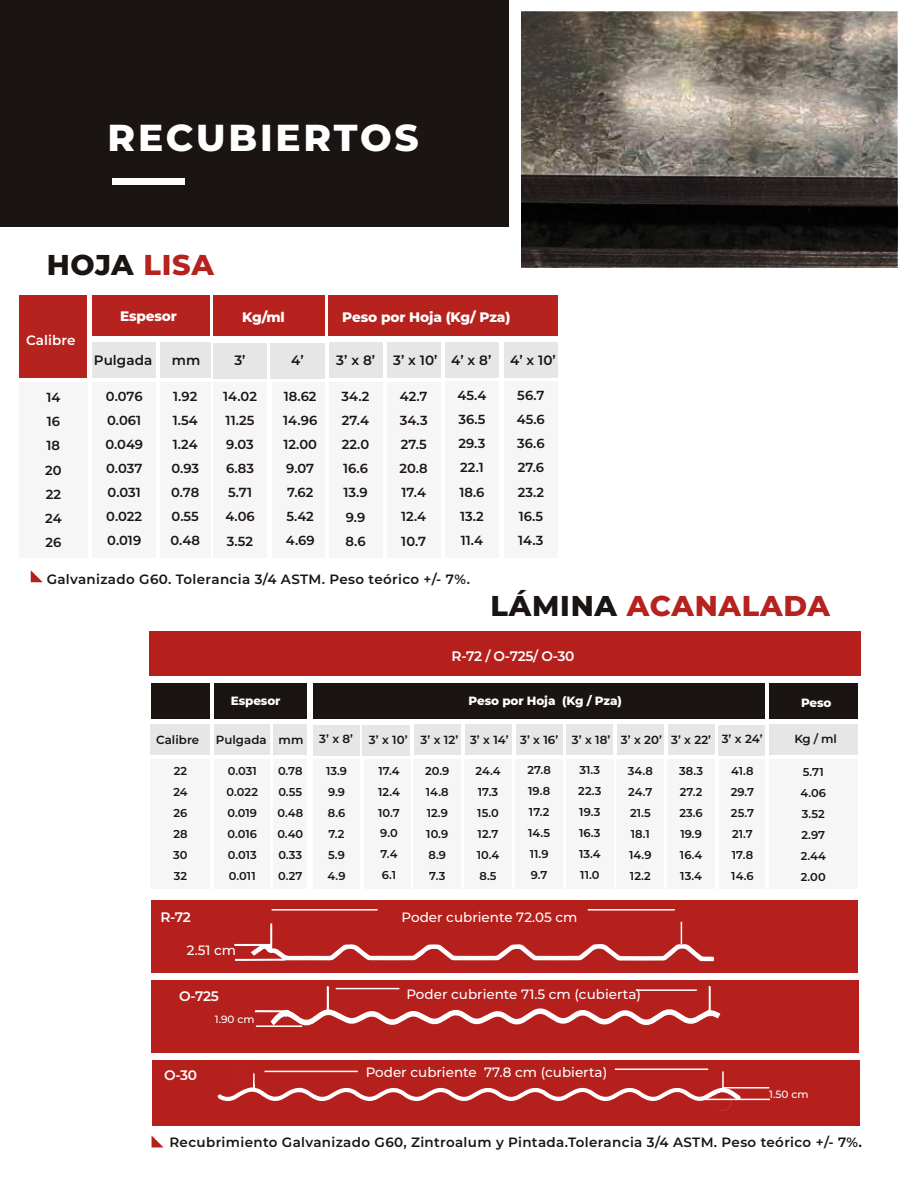
<style>
.page{position:relative;width:916px;height:1188px;background:#fff}
.page>*{position:absolute;margin:0;border:0;box-sizing:border-box;transform-origin:0 0}
.t1{font:800 37.5px "Montserrat";letter-spacing:.075em;color:#fff}
.t2{font:800 28.65px "Montserrat";letter-spacing:.025em;color:#b6221e}
.t3{font:800 28.65px "Montserrat";letter-spacing:.025em;color:#1a1413}
.t4{font:800 13.8px "Montserrat";letter-spacing:-.01em;color:#fff}
.t5{font:600 13.8px "Montserrat";letter-spacing:-.025em;color:#fff}
.t6{font:600 13.65px "Montserrat";letter-spacing:.005em;color:#1a1413}
.t7{font:600 13.65px "Montserrat";letter-spacing:.005em;color:#fff}
.t8{font:600 13.5px "Montserrat";letter-spacing:.025em;color:#1a1413}
.t9{font:500 13.5px "Montserrat";color:#fff}
.t10{font:600 13.2px/24.2px "Montserrat";letter-spacing:.005em;color:#1a1413}
.t11{font:800 12px "Montserrat";letter-spacing:-.01em;color:#fff}
.t12{font:600 11.85px "Montserrat";letter-spacing:.005em;color:#1a1413}
.t13{font:600 11.4px/21px "Montserrat";letter-spacing:.005em;color:#1a1413;text-align:justify}
.t14{font:500 10.5px "Montserrat";color:#fff}
.s1{color:#b6221e}
.s2{color:#1a1413}
.s3{font-size:15px}
</style>
<div class="page">
<svg style="left:521px;top:12px;width:376px;height:255px;background:#5f5851"></svg>
<div style="left:0;top:0;width:509px;height:227px;background:#1a1413"></div>
<div style="left:19px;top:383px;width:68px;height:175px;background:#f7f6f6"></div>
<div style="left:92px;top:383px;width:64px;height:175px;background:#f7f6f6"></div>
<div style="left:160px;top:383px;width:50px;height:175px;background:#f7f6f6"></div>
<div style="left:213px;top:383px;width:53px;height:175px;background:#f7f6f6"></div>
<div style="left:272px;top:383px;width:53px;height:175px;background:#f7f6f6"></div>
<div style="left:329px;top:383px;width:53px;height:175px;background:#f7f6f6"></div>
<div style="left:387px;top:383px;width:54px;height:175px;background:#f7f6f6"></div>
<div style="left:92px;top:295px;width:118px;height:41px;background:#b6221e"></div>
<div style="left:20px;top:295px;width:67px;height:83px;background:#b6221e"></div>
<div style="left:213px;top:296px;width:112px;height:40px;background:#b6211e"></div>
<div style="left:92px;top:343px;width:64px;height:35px;background:#e6e6e6"></div>
<div style="left:160px;top:343px;width:50px;height:35px;background:#e6e6e6"></div>
<div style="left:329px;top:343px;width:53px;height:35px;background:#e6e6e6"></div>
<div style="left:387px;top:343px;width:54px;height:35px;background:#e6e6e6"></div>
<div style="left:213px;top:343px;width:54px;height:36px;background:#e6e6e6"></div>
<div style="left:270px;top:343px;width:55px;height:36px;background:#e6e6e6"></div>
<div style="left:445px;top:382px;width:54px;height:176px;background:#f7f6f6"></div>
<div style="left:445px;top:342px;width:54px;height:35px;background:#e6e6e6"></div>
<div style="left:504px;top:382px;width:54px;height:176px;background:#f7f6f6"></div>
<div style="left:504px;top:342px;width:54px;height:35px;background:#e6e6e6"></div>
<div style="left:328px;top:295px;width:230px;height:41px;background:#b6221e"></div>
<svg style="left:31px;top:570px;width:12px;height:12px"></svg>
<div style="left:150px;top:759px;width:60px;height:130px;background:#f7f6f6"></div>
<div style="left:215px;top:759px;width:55px;height:130px;background:#f7f6f6"></div>
<div style="left:273px;top:759px;width:34px;height:130px;background:#f7f6f6"></div>
<div style="left:313px;top:759px;width:47px;height:130px;background:#f7f6f6"></div>
<div style="left:364px;top:759px;width:46px;height:130px;background:#f7f6f6"></div>
<div style="left:414px;top:759px;width:47px;height:130px;background:#f7f6f6"></div>
<div style="left:464px;top:759px;width:48px;height:130px;background:#f7f6f6"></div>
<div style="left:515px;top:759px;width:47px;height:130px;background:#f7f6f6"></div>
<div style="left:566px;top:759px;width:47px;height:130px;background:#f7f6f6"></div>
<div style="left:617px;top:759px;width:47px;height:130px;background:#f7f6f6"></div>
<div style="left:668px;top:759px;width:47px;height:130px;background:#f7f6f6"></div>
<div style="left:719px;top:759px;width:46px;height:130px;background:#f7f6f6"></div>
<div style="left:769px;top:759px;width:89px;height:130px;background:#f7f6f6"></div>
<div style="left:215px;top:683px;width:92px;height:36px;background:#1a1413"></div>
<div style="left:151px;top:683px;width:59px;height:36px;background:#1a1413"></div>
<div style="left:769px;top:683px;width:89px;height:36px;background:#1a1413"></div>
<div style="left:313px;top:683px;width:452px;height:36px;background:#1a1413"></div>
<div style="left:150px;top:631px;width:711px;height:45px;background:#b5201d"></div>
<div style="left:150px;top:724px;width:60px;height:31px;background:#e6e6e6"></div>
<div style="left:215px;top:724px;width:55px;height:31px;background:#e6e6e6"></div>
<div style="left:273px;top:724px;width:34px;height:31px;background:#e6e6e6"></div>
<div style="left:414px;top:724px;width:47px;height:31px;background:#e6e6e6"></div>
<div style="left:465px;top:724px;width:47px;height:31px;background:#e6e6e6"></div>
<div style="left:516px;top:724px;width:47px;height:31px;background:#e6e6e6"></div>
<div style="left:566px;top:724px;width:47px;height:31px;background:#e6e6e6"></div>
<div style="left:617px;top:724px;width:47px;height:31px;background:#e6e6e6"></div>
<div style="left:668px;top:724px;width:47px;height:31px;background:#e6e6e6"></div>
<div style="left:769px;top:724px;width:89px;height:31px;background:#e6e6e6"></div>
<div style="left:151px;top:900px;width:707px;height:72px;background:#b5201d"></div>
<div style="left:313px;top:725px;width:47px;height:30px;background:#e6e6e6"></div>
<div style="left:363px;top:725px;width:47px;height:30px;background:#e6e6e6"></div>
<div style="left:718px;top:725px;width:47px;height:30px;background:#e6e6e6"></div>
<svg style="left:234px;top:922px;width:481px;height:40px"></svg>
<hr style="left:588px;top:909px;width:87px;height:2px;background:#fff">
<hr style="left:272px;top:909px;width:106px;height:2px;background:#fff">
<div style="left:152px;top:1060px;width:707px;height:66px;background:#b5201d"></div>
<svg style="left:747px;top:1087px;width:24px;height:14px"></svg>
<hr style="left:723px;top:1087px;width:46px;height:2px;background:#fff">
<hr style="left:701px;top:1099px;width:69px;height:1px;background:#fff">
<svg style="left:217px;top:1068px;width:524px;height:43px"></svg>
<svg style="left:152px;top:1136px;width:11px;height:11px"></svg>
<div style="left:112px;top:178px;width:73px;height:7px;background:#fff"></div>
<div style="left:151px;top:980px;width:707px;height:72px;background:#b5201d"></div>
<svg style="left:254px;top:986px;width:467px;height:67px"></svg>
<hr style="left:256px;top:1025px;width:46px;height:2px;background:#fff">
<h1 class="t1" style="left:107px;top:110px;width:313px">RECUBIERTOS</h1>
<h2 class="t3" style="left:47px;top:244px;width:169px">HOJA <span class="s1">LISA</span></h2>
<p class="t7" style="left:26px;top:331px;width:51px">Calibre</p>
<p class="t4" style="left:120px;top:306px;width:58px">Espesor</p>
<p class="t4" style="left:242px;top:307px;width:44px">Kg/ml</p>
<p class="t4" style="left:342px;top:307px;width:170px">Peso por Hoja (Kg/ Pza)</p>
<p class="t6" style="left:94px;top:351px;width:60px">Pulgada</p>
<p class="t6" style="left:172px;top:351px;width:30px">mm</p>
<p class="t6" style="left:234px;top:350px;width:13px">3’</p>
<p class="t6" style="left:291px;top:350px;width:14px">4’</p>
<p class="t6" style="left:336px;top:351px;width:40px">3’ x 8’</p>
<p class="t6" style="left:393px;top:351px;width:46px">3’ x 10’</p>
<p class="t10" style="left:170px;top:383px;width:31px">1.92<br>1.54<br>1.24<br>0.93<br>0.78<br>0.55<br>0.48</p>
<p class="t10" style="left:283px;top:383px;width:36px">18.62<br>14.96<br>12.00<br>9.07<br>7.62<br>5.42<br>4.69</p>
<p class="t10" style="left:342px;top:383px;width:29px">34.2<br>27.4<br>22.0<br>16.6<br>13.9<br>9.9<br>8.6</p>
<p class="t10" style="left:400px;top:383px;width:30px">42.7<br>34.3<br>27.5<br>20.8<br>17.4<br>12.4<br>10.7</p>
<p class="t10" style="left:45px;top:385px;width:18px">14<br>16<br>18<br>20<br>22<br>24<br>26</p>
<p class="t10" style="left:105px;top:383px;width:39px">0.076<br>0.061<br>0.049<br>0.037<br>0.031<br>0.022<br>0.019</p>
<p class="t10" style="left:223px;top:383px;width:35px">14.02<br>11.25<br>9.03<br>6.83<br>5.71<br>4.06<br>3.52</p>
<p class="t6" style="left:451px;top:350px;width:42px">4’ x 8’</p>
<p class="t10" style="left:458px;top:383px;width:30px">45.4<br>36.5<br>29.3<br>22.1<br>18.6<br>13.2<br>11.4</p>
<p class="t8" style="left:47px;top:570px;width:425px">Galvanizado G60. Tolerancia 3/4 ASTM. Peso teórico +/- 7%.</p>
<p class="t6" style="left:510px;top:350px;width:47px">4’ x 10’</p>
<p class="t10" style="left:517px;top:383px;width:29px">56.7<br>45.6<br>36.6<br>27.6<br>23.2<br>16.5<br>14.3</p>
<h2 class="t2" style="left:491px;top:584px;width:341px"><span class="s2">LÁMINA</span> ACANALADA</h2>
<p class="t5" style="left:452px;top:646px;width:124px">R-72 / O-725/ O-30</p>
<p class="t11" style="left:231px;top:692px;width:51px">Espesor</p>
<p class="t11" style="left:469px;top:692px;width:155px">Peso por Hoja (Kg / Pza)</p>
<p class="t11" style="left:801px;top:694px;width:32px">Peso</p>
<p class="t12" style="left:216px;top:731px;width:89px">Pulgada mm</p>
<p class="t12" style="left:319px;top:731px;width:35px">3’ x 8’</p>
<p class="t12" style="left:369px;top:731px;width:395px">3’ x 10’ 3’ x 12’ 3’ x 14’ 3’ x 16’ 3’ x 18’ 3’ x 20’ 3’ x 22’ 3’ x 24’</p>
<p class="t12" style="left:794px;top:730px;width:44px">Kg / ml</p>
<p class="t12" style="left:156px;top:731px;width:45px">Calibre</p>
<p class="t13" style="left:173px;top:759px;width:16px">22<br>24<br>26<br>28<br>30<br>32</p>
<p class="t13" style="left:227px;top:759px;width:33px">0.031<br>0.022<br>0.019<br>0.016<br>0.013<br>0.011</p>
<p class="t13" style="left:326px;top:759px;width:23px;text-align:left">13.9<br>9.9<br>8.6<br>7.2<br>5.9<br>4.9</p>
<p class="t13" style="left:277px;top:759px;width:27px">0.78<br>0.55<br>0.48<br>0.40<br>0.33<br>0.27</p>
<p class="t13" style="left:378px;top:759px;width:23px;text-align:center">17.4<br>12.4<br>10.7<br>9.0<br>7.4<br>6.1</p>
<p class="t13" style="left:425px;top:760px;width:26px;text-align:left">20.9<br>14.8<br>12.9<br>10.9<br>8.9<br>7.3</p>
<p class="t13" style="left:475px;top:759px;width:27px;text-align:left">24.4<br>17.3<br>15.0<br>12.7<br>10.4<br>8.5</p>
<p class="t13" style="left:527px;top:759px;width:25px;text-align:left">27.8<br>19.8<br>17.2<br>14.5<br>11.9<br>9.7</p>
<p class="t13" style="left:578px;top:759px;width:25px">31.3<br>22.3<br>19.3<br>16.3<br>13.4<br>11.0</p>
<p class="t13" style="left:628px;top:759px;width:27px;text-align:left">34.8<br>24.7<br>21.5<br>18.1<br>14.9<br>12.2</p>
<p class="t13" style="left:679px;top:760px;width:25px">38.3<br>27.2<br>23.6<br>19.9<br>16.4<br>13.4</p>
<p class="t13" style="left:731px;top:760px;width:25px">41.8<br>29.7<br>25.7<br>21.7<br>17.8<br>14.6</p>
<p class="t13" style="left:800px;top:761px;width:27px;text-align:left">5.71<br>4.06<br>3.52<br>2.97<br>2.44<br>2.00</p>
<p class="t5" style="left:160px;top:907px;width:32px">R-72</p>
<p class="t9" style="left:187px;top:941px;width:51px">2.51 cm</p>
<p class="t9" style="left:401px;top:908px;width:177px">Poder cubriente 72.05 cm</p>
<p class="t5" style="left:179px;top:987px;width:41px">O-725</p>
<p class="t9" style="left:406px;top:985px;width:236px">Poder cubriente 71.5 cm (cubierta)</p>
<p class="t14" style="left:215px;top:1012px;width:41px">1.90 cm</p>
<p class="t5" style="left:164px;top:1065px;width:34px">O-30</p>
<p class="t9" style="left:366px;top:1063px;width:243px">Poder cubriente 77.8 cm (cubierta)</p>
<p class="t14" style="left:769px;top:1087px;width:41px">1.50 cm</p>
<p class="t8" style="left:169px;top:1133px;width:694px">Recubrimiento Galvanizado G60, Zintroalum y Pintada.Tolerancia 3/4 ASTM. Peso teórico +/- 7%<span class="s3">.</span></p>
</div>
